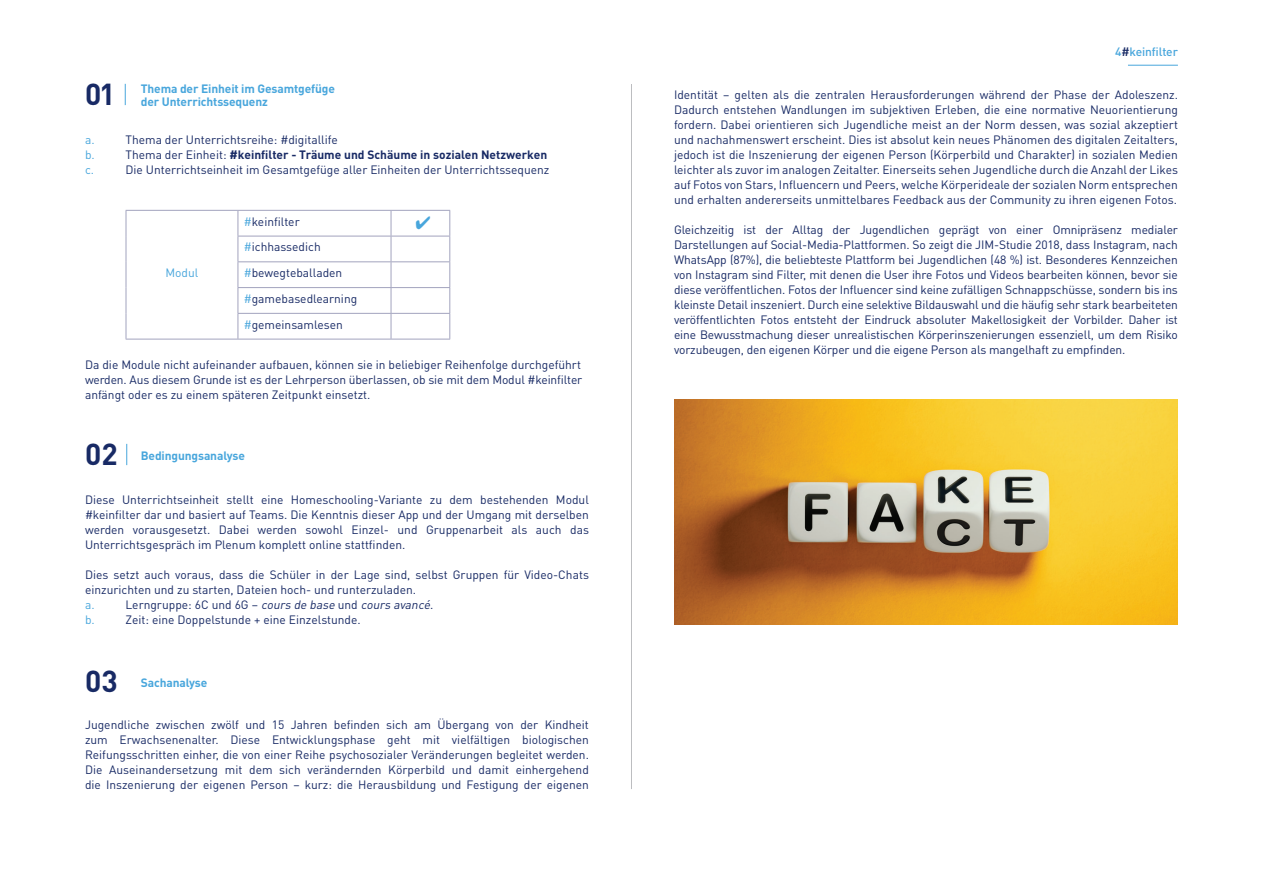
<style>
.page{position:relative;width:1263px;height:893px;background:#fff}
.page>*{position:absolute;margin:0;border:0;box-sizing:border-box;transform-origin:0 0}
.t1{font:700 30px "DIN Pro";color:#182a65}
.t2{font:12px/15px "DIN Pro";color:#182a65;text-align:justify}
.t3{font:700 12px/13.5px "DIN Pro";letter-spacing:-.01em;color:#48a6dc}
.t4{font:700 12px "DIN Pro";color:#182a65}
.t5{font:12px "DIN Pro";color:#48a6dc}
.t6{font:500 12px "DIN Pro";letter-spacing:-.01em;color:#48a6dc}
.s1{font-weight:400}
.s2{color:#48a6dc}
.s3{font-style:italic}
.s4{color:#182a65}
</style>
<div class="page">
<hr style="left:631px;top:84px;width:1px;height:705px;background:#bcbdc0">
<hr style="left:1128px;top:65px;width:50px;height:1px;background:#48a6dc">
<svg style="left:125px;top:84px;width:1px;height:21px"></svg>
<svg style="left:126px;top:444px;width:1px;height:21px"></svg>
<hr style="left:126px;top:210px;width:112px;height:1px;background:#a2a3be">
<hr style="left:238px;top:210px;width:153px;height:1px;background:#a2a3be">
<hr style="left:391px;top:210px;width:59px;height:1px;background:#a2a3be">
<hr style="left:238px;top:236px;width:153px;height:1px;background:#a2a3be">
<hr style="left:391px;top:236px;width:59px;height:1px;background:#a2a3be">
<hr style="left:238px;top:261px;width:153px;height:1px;background:#a2a3be">
<hr style="left:391px;top:261px;width:59px;height:1px;background:#a2a3be">
<hr style="left:238px;top:287px;width:153px;height:1px;background:#a2a3be">
<hr style="left:391px;top:287px;width:59px;height:1px;background:#a2a3be">
<svg style="left:126px;top:211px;width:1px;height:128px"></svg>
<hr style="left:238px;top:313px;width:153px;height:1px;background:#a2a3be">
<svg style="left:238px;top:211px;width:1px;height:128px"></svg>
<hr style="left:391px;top:313px;width:59px;height:1px;background:#a2a3be">
<svg style="left:391px;top:211px;width:1px;height:128px"></svg>
<svg style="left:449px;top:211px;width:1px;height:128px"></svg>
<hr style="left:126px;top:339px;width:112px;height:1px;background:#a2a3be">
<hr style="left:238px;top:339px;width:153px;height:1px;background:#a2a3be">
<hr style="left:391px;top:339px;width:59px;height:1px;background:#a2a3be">
<img style="left:674px;top:399px;width:504px;height:225px">
<h1 class="t1" style="left:85px;top:74px;width:32px">01</h1>
<p class="t3" style="left:141px;top:81px;width:196px">Thema der Einheit im Gesamtgefüge der Unterrichtssequenz</p>
<p class="t5" style="left:85px;top:132px;width:11px">a.</p>
<p class="t2" style="left:125px;top:132px;width:214px">Thema der Unterrichtsreihe: #digitallife</p>
<p class="t5" style="left:85px;top:147px;width:11px">b.</p>
<p class="t4" style="left:125px;top:147px;width:423px"><span class="s1">Thema der Einheit:</span> #keinfilter - Träume und Schäume in sozialen Netzwerken</p>
<p class="t5" style="left:85px;top:162px;width:11px">c.</p>
<p class="t2" style="left:125px;top:162px;width:425px">Die Unterrichtseinheit im Gesamtgefüge aller Einheiten der Unterrichtssequenz</p>
<p class="t2" style="left:244px;top:208px;width:78px;line-height:25.8px"><span class="s2">#</span>keinfilter <span class="s2">#</span>ichhassedich</p>
<p class="t5" style="left:165px;top:264px;width:35px">Modul</p>
<p class="t2" style="left:244px;top:259px;width:115px;line-height:25.8px;text-align:left"><span class="s2">#</span>bewegteballaden <span class="s2">#</span>gamebasedlearning <span class="s2">#</span>gemeinsamlesen</p>
<p class="t2" style="left:85px;top:357px;width:499px">Da die Module nicht aufeinander aufbauen, können sie in beliebiger Reihenfolge durchgeführt werden. Aus diesem Grunde ist es der Lehrperson überlassen, ob sie mit dem Modul #keinfilter anfängt oder es zu einem späteren Zeitpunkt einsetzt.</p>
<h1 class="t1" style="left:85px;top:434px;width:34px">02</h1>
<p class="t3" style="left:141px;top:448px;width:106px">Bedingungsanalyse</p>
<p class="t2" style="left:85px;top:492px;width:505px">Diese Unterrichtseinheit stellt eine Homeschooling-Variante zu dem bestehenden Modul #keinfilter dar und basiert auf Teams. Die Kenntnis dieser App und der Umgang mit derselben werden vorausgesetzt. Dabei werden sowohl Einzel- und Gruppenarbeit als auch das Unterrichtsgespräch im Plenum komplett online stattfinden.</p>
<p class="t2" style="left:85px;top:567px;width:505px">Dies setzt auch voraus, dass die Schüler in der Lage sind, selbst Gruppen für Video-Chats einzurichten und zu starten, Dateien hoch- und runterzuladen.</p>
<p class="t5" style="left:85px;top:597px;width:11px">a.</p>
<p class="t2" style="left:125px;top:597px;width:309px">Le rn g ru p p e : 6 C u n d 6 G – <span class="s3">cours de base</span> u n d <span class="s3">cours avancé</span>.</p>
<p class="t5" style="left:85px;top:612px;width:11px">b.</p>
<p class="t2" style="left:125px;top:612px;width:237px">Zeit: eine Doppelstunde + eine Einzelstunde.</p>
<h1 class="t1" style="left:85px;top:661px;width:34px">03</h1>
<p class="t3" style="left:141px;top:675px;width:68px">Sachanalyse</p>
<p class="t2" style="left:85px;top:717px;width:505px">Jugendliche zwischen zwölf und 15 Jahren befinden sich am Übergang von der Kindheit zum Erwachsenenalter. Diese Entwicklungsphase geht mit vielfältigen biologischen Reifungsschritten einher, die von einer Reihe psychosozialer Veränderungen begleitet werden.<br>Die Auseinandersetzung mit dem sich verändernden Körperbild und damit einhergehend die Inszenierung der eigenen Person – kurz: die Herausbildung und Festigung der eigenen</p>
<p class="t6" style="left:1115px;top:43px;width:64px">4<span class="s4">#</span>keinfilter</p>
<p class="t2" style="left:674px;top:87px;width:505px">Identität – gelten als die zentralen Herausforderungen während der Phase der Adoleszenz.<br>Dadurch entstehen Wandlungen im subjektiven Erleben, die eine normative Neuorientierung fordern. Dabei orientieren sich Jugendliche meist an der Norm dessen, was sozial akzeptiert und nachahmenswert erscheint. Dies ist absolut kein neues Phänomen des digitalen Zeitalters, jedoch ist die Inszenierung der eigenen Person (Körperbild und Charakter) in sozialen Medien leichter als zuvor im analogen Zeitalter. Einerseits sehen Jugendliche durch die Anzahl der Likes auf Fotos von Stars, Influencern und Peers, welche Körperideale der sozialen Norm entsprechen und erhalten andererseits unmittelbares Feedback aus der Community zu ihren eigenen Fotos.</p>
<p class="t2" style="left:674px;top:222px;width:505px">Gleichzeitig ist der Alltag der Jugendlichen geprägt von einer Omnipräsenz medialer Darstellungen auf Social-Media-Plattformen. So zeigt die JIM-Studie 2018, dass Instagram, nach WhatsApp (87%), die beliebteste Plattform bei Jugendlichen (48 %) ist. Besonderes Kennzeichen von Instagram sind Filter, mit denen die User ihre Fotos und Videos bearbeiten können, bevor sie diese veröffentlichen. Fotos der Influencer sind keine zufälligen Schnappschüsse, sondern bis ins kleinste Detail inszeniert. Durch eine selektive Bildauswahl und die häufig sehr stark bearbeiteten veröffentlichten Fotos entsteht der Eindruck absoluter Makellosigkeit der Vorbilder. Daher ist eine Bewusstmachung dieser unrealistischen Körperinszenierungen essenziell, um dem Risiko vorzubeugen, den eigenen Körper und die eigene Person als mangelhaft zu empfinden.</p>
</div>
